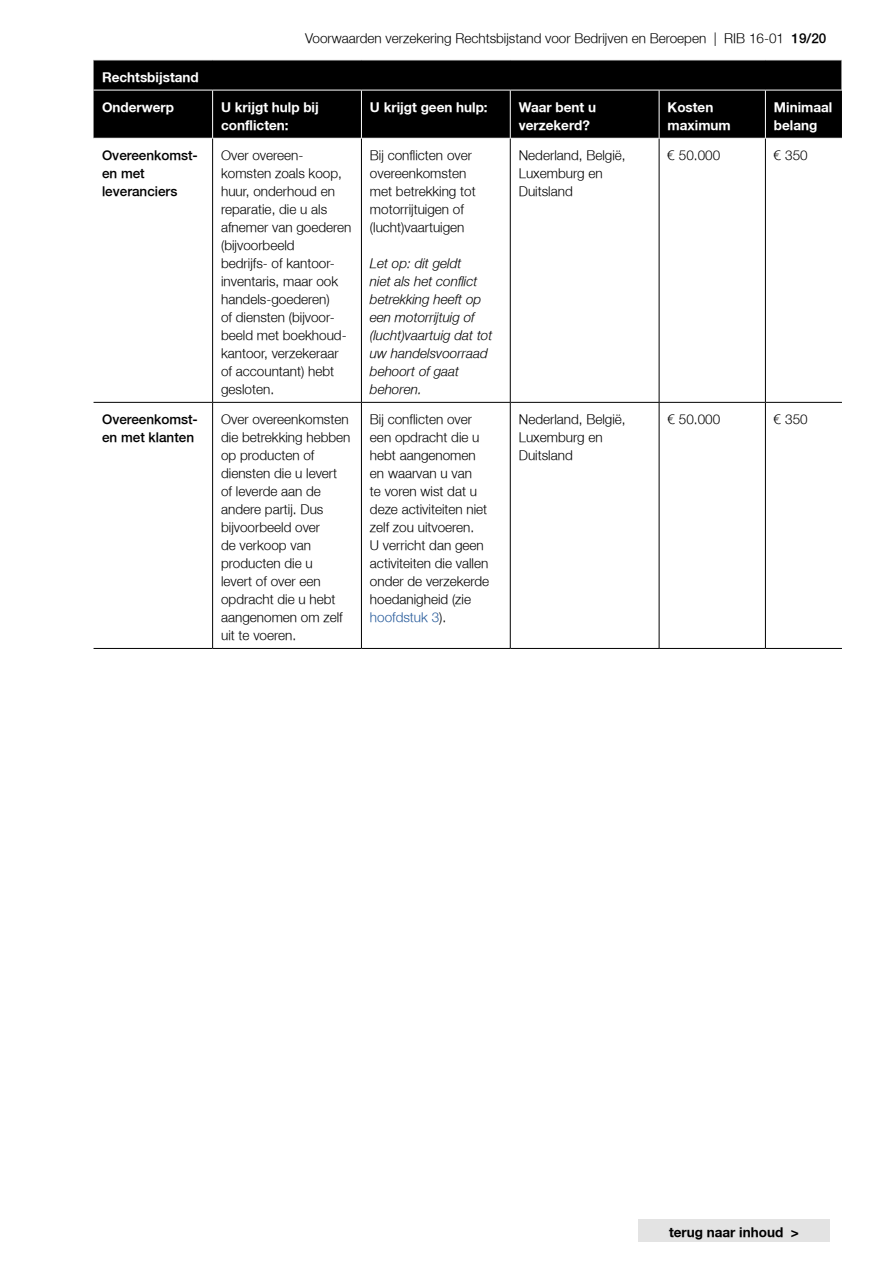
<style>
.page{position:relative;width:893px;height:1263px;background:#fff}
.page>*{position:absolute;margin:0;border:0;box-sizing:border-box;transform-origin:0 0}
.t1{font:300 13.5px/18px "Fortis Helvetica";color:#000}
.t2{font:italic 300 13.5px/18px "Fortis Helvetica";color:#000}
.t3{font:700 13.5px/18px "Fortis Helvetica";color:#fff}
.t4{font:300 13.5px/18px "Fortis Helvetica";color:#000}
.t5{font:700 13.5px "Fortis Helvetica";color:#000}
.s1{font-style:inherit}
.s2{color:#275b9b}
</style>
<div class="page">
<div style="left:638px;top:1219px;width:192px;height:23px;background:#e3e3e3"></div>
<div style="left:94px;top:61px;width:748px;height:77px;background:#000"></div>
<hr style="left:94px;top:402px;width:119px;height:1px;background:#000">
<hr style="left:213px;top:402px;width:148px;height:1px;background:#000">
<hr style="left:361px;top:402px;width:149px;height:1px;background:#000">
<hr style="left:510px;top:402px;width:149px;height:1px;background:#000">
<hr style="left:659px;top:402px;width:106px;height:1px;background:#000">
<hr style="left:765px;top:402px;width:77px;height:1px;background:#000">
<hr style="left:94px;top:648px;width:119px;height:1px;background:#000">
<hr style="left:213px;top:648px;width:148px;height:1px;background:#000">
<hr style="left:361px;top:648px;width:149px;height:1px;background:#000">
<hr style="left:510px;top:648px;width:149px;height:1px;background:#000">
<hr style="left:659px;top:648px;width:106px;height:1px;background:#000">
<hr style="left:765px;top:648px;width:77px;height:1px;background:#000">
<hr style="left:94px;top:90px;width:119px;height:1px;background:#fff">
<hr style="left:213px;top:90px;width:148px;height:1px;background:#fff">
<hr style="left:212px;top:90px;width:1px;height:48px;background:#fff">
<hr style="left:361px;top:90px;width:1px;height:48px;background:#fff">
<hr style="left:510px;top:90px;width:1px;height:48px;background:#fff">
<hr style="left:659px;top:90px;width:1px;height:48px;background:#fff">
<hr style="left:765px;top:90px;width:1px;height:48px;background:#fff">
<hr style="left:212px;top:139px;width:1px;height:263px;background:#000">
<hr style="left:361px;top:139px;width:1px;height:263px;background:#000">
<hr style="left:510px;top:139px;width:1px;height:263px;background:#000">
<hr style="left:659px;top:139px;width:1px;height:263px;background:#000">
<hr style="left:765px;top:139px;width:1px;height:263px;background:#000">
<hr style="left:212px;top:403px;width:1px;height:245px;background:#000">
<hr style="left:361px;top:403px;width:1px;height:245px;background:#000">
<hr style="left:510px;top:403px;width:1px;height:245px;background:#000">
<hr style="left:659px;top:403px;width:1px;height:245px;background:#000">
<hr style="left:765px;top:403px;width:1px;height:245px;background:#000">
<hr style="left:361px;top:90px;width:149px;height:1px;background:#fff">
<hr style="left:510px;top:90px;width:149px;height:1px;background:#fff">
<hr style="left:659px;top:90px;width:106px;height:1px;background:#fff">
<hr style="left:765px;top:90px;width:77px;height:1px;background:#fff">
<p class="t1" style="left:305px;top:29px;width:523px">Voorwaarden verzekering Rechtsbijstand voor Bedrijven en Beroepen | RIB 16-01 <span class="s1">19/20</span></p>
<p class="t3" style="left:102px;top:68px;width:98px">Rechtsbijstand</p>
<p class="t3" style="left:102px;top:99px;width:73px">Onderwerp</p>
<p class="t3" style="left:221px;top:99px;width:99px">U krijgt hulp bij conflicten:</p>
<p class="t3" style="left:370px;top:99px;width:119px">U krijgt geen hulp:</p>
<p class="t3" style="left:519px;top:99px;width:79px">Waar bent u verzekerd?</p>
<p class="t3" style="left:668px;top:99px;width:65px">Kosten maximum</p>
<p class="t3" style="left:774px;top:99px;width:60px">Minimaal belang</p>
<p class="t4" style="left:102px;top:147px;width:96px">Overeenkomst&shy;en met leveranciers</p>
<p class="t1" style="left:221px;top:146px;width:132px">Over overeen&shy;komsten zoals koop, huur, onderhoud en reparatie, die u als afnemer van goederen (bijvoorbeeld<br>bedrijfs- of kantoor&shy;inventaris, maar ook handels-goederen)<br>of diensten (bijvoor&shy;beeld met boekhoud&shy;kantoor, verzekeraar of accountant) hebt gesloten.</p>
<p class="t1" style="left:370px;top:146px;width:107px">Bij conflicten over overeenkomsten met betrekking tot motorrijtuigen of (lucht)vaartuigen</p>
<p class="t1" style="left:519px;top:146px;width:108px">Nederland, België,<br>Luxemburg en<br>Duitsland</p>
<p class="t1" style="left:668px;top:146px;width:54px">€ 50.000</p>
<p class="t1" style="left:774px;top:146px;width:35px">€ 350</p>
<p class="t2" style="left:370px;top:254px;width:124px">Let op: dit geldt<br>niet als het conflict betrekking heeft op een motorrijtuig of (lucht)vaartuig dat tot uw handelsvoorraad behoort of gaat behoren.</p>
<p class="t4" style="left:102px;top:410px;width:96px">Overeenkomst&shy;en met klanten</p>
<p class="t1" style="left:221px;top:410px;width:131px">Over overeenkomsten die betrekking hebben op producten of diensten die u levert of leverde aan de andere partij. Dus bijvoorbeeld over<br>de verkoop van producten die u<br>levert of over een opdracht die u hebt aangenomen om zelf uit te voeren.</p>
<p class="t1" style="left:370px;top:410px;width:121px">Bij conflicten over een opdracht die u hebt aangenomen en waarvan u van<br>te voren wist dat u deze activiteiten niet zelf zou uitvoeren.<br>U verricht dan geen activiteiten die vallen onder de verzekerde hoedanigheid (zie <span class="s2">hoofdstuk 3</span>).</p>
<p class="t1" style="left:519px;top:410px;width:108px">Nederland, België,<br>Luxemburg en<br>Duitsland</p>
<p class="t1" style="left:668px;top:410px;width:54px">€ 50.000</p>
<p class="t1" style="left:774px;top:410px;width:35px">€ 350</p>
<p class="t5" style="left:669px;top:1224px;width:131px">terug naar inhoud &gt;</p>
</div>
